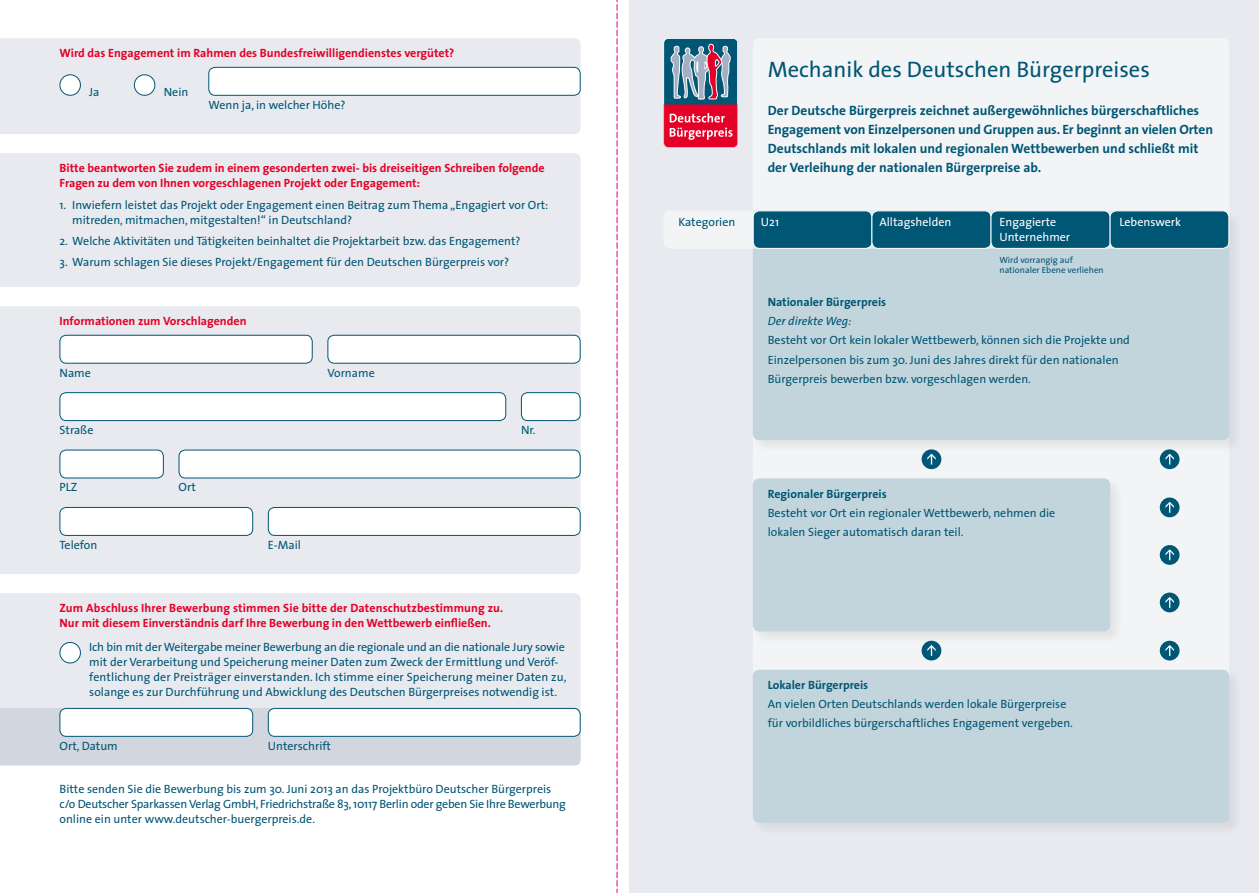
<style>
.page{position:relative;width:1259px;height:893px;background:#fff}
.page>*{position:absolute;margin:0;border:0;box-sizing:border-box;transform-origin:0 0}
.t1{font:22.5px "The Sans";color:#005675}
.t2{font:700 13.5px/19.2px "The Sans";color:#005675}
.t3{font:12px/15px "The Sans";color:#005675}
.t4{font:700 12px/15px "The Sans";color:#e40026}
.t5{font:700 12px "The Sans";color:#005675}
.t6{font:12px "The Sans";color:#fff}
.t7{font:italic 12px "The Sans";color:#005675}
.t8{font:9px/10.5px "The Sans";color:#005675}
</style>
<div class="page">
<svg style="left:617px;top:0;width:1px;height:893px"></svg>
<div style="left:629px;top:0;width:630px;height:893px;background:#e8eaef"></div>
<div style="left:753px;top:38px;width:476px;height:785px;background:#f3f4f6;border-radius:6px"></div>
<div style="left:751px;top:209px;width:492px;height:246px;background:#000;opacity:.35"></div>
<div style="left:753px;top:210px;width:476px;height:230px;background:#c3d5dc"></div>
<div style="left:751px;top:668px;width:492px;height:169px;background:#e1e4e9"></div>
<div style="left:753px;top:670px;width:476px;height:153px;background:#c3d5dc;border-radius:6px"></div>
<div style="left:751px;top:476px;width:373px;height:170px;background:#ebecee"></div>
<div style="left:753px;top:478px;width:357px;height:153px;background:#c3d5dc;border-radius:6px"></div>
<div style="left:663px;top:210px;width:538px;height:39px;background:#f3f4f6;border-radius:6px"></div>
<div style="left:753px;top:211px;width:119px;height:37px;background:#005675;border-radius:6px"></div>
<div style="left:753px;top:210px;width:119px;height:39px;border:1px solid #fff;border-radius:6px"></div>
<div style="left:872px;top:211px;width:119px;height:37px;background:#005675;border-radius:6px"></div>
<div style="left:871px;top:210px;width:120px;height:39px;border:1px solid #fff;border-radius:6px"></div>
<div style="left:991px;top:211px;width:119px;height:37px;background:#005675;border-radius:6px"></div>
<div style="left:990px;top:210px;width:120px;height:39px;border:1px solid #fff;border-radius:6px"></div>
<div style="left:1110px;top:211px;width:118px;height:37px;background:#005675;border-radius:6px"></div>
<div style="left:1109px;top:210px;width:120px;height:39px;border:1px solid #fff;border-radius:6px"></div>
<svg style="left:663px;top:39px;width:75px;height:109px;background:#925d78"></svg>
<div style="left:921px;top:641px;width:20px;height:19px;background:#005675;border-radius:50%"></div>
<svg style="left:927px;top:645px;width:8px;height:11px"></svg>
<div style="left:1159px;top:545px;width:20px;height:20px;background:#005675;border-radius:50%"></div>
<svg style="left:1165px;top:549px;width:9px;height:11px"></svg>
<div style="left:921px;top:449px;width:20px;height:20px;background:#005675;border-radius:50%"></div>
<svg style="left:927px;top:454px;width:8px;height:11px"></svg>
<div style="left:1159px;top:593px;width:20px;height:19px;background:#005675;border-radius:50%"></div>
<svg style="left:1165px;top:597px;width:9px;height:11px"></svg>
<div style="left:1159px;top:641px;width:20px;height:19px;background:#005675;border-radius:50%"></div>
<svg style="left:1165px;top:645px;width:9px;height:11px"></svg>
<div style="left:1159px;top:449px;width:20px;height:20px;background:#005675;border-radius:50%"></div>
<svg style="left:1165px;top:454px;width:9px;height:11px"></svg>
<div style="left:1159px;top:497px;width:20px;height:20px;background:#005675;border-radius:50%"></div>
<svg style="left:1165px;top:502px;width:9px;height:11px"></svg>
<div style="left:0;top:153px;width:580px;height:134px;background:#e8eaef"></div>
<div style="left:0;top:306px;width:580px;height:268px;background:#e8eaef"></div>
<div style="left:60px;top:335px;width:252px;height:28px;background:#fff;border-radius:6px"></div>
<div style="left:60px;top:335px;width:253px;height:29px;border:1px solid #005675;border-radius:6px"></div>
<div style="left:328px;top:335px;width:252px;height:28px;background:#fff;border-radius:6px"></div>
<div style="left:327px;top:335px;width:253px;height:29px;border:1px solid #005675;border-radius:6px"></div>
<div style="left:60px;top:393px;width:446px;height:28px;background:#fff;border-radius:6px"></div>
<div style="left:60px;top:392px;width:446px;height:29px;border:1px solid #005675;border-radius:6px"></div>
<div style="left:60px;top:450px;width:103px;height:28px;background:#fff;border-radius:6px"></div>
<div style="left:60px;top:450px;width:104px;height:28px;border:1px solid #005675;border-radius:6px"></div>
<div style="left:179px;top:450px;width:401px;height:28px;background:#fff;border-radius:6px"></div>
<div style="left:179px;top:450px;width:401px;height:28px;border:1px solid #005675;border-radius:6px"></div>
<div style="left:0;top:593px;width:580px;height:115px;background:#e8eaef"></div>
<div style="left:0;top:708px;width:581px;height:57px;background:#d1d6df"></div>
<div style="left:60px;top:642px;width:20px;height:21px;background:#fff;border-radius:50%"></div>
<div style="left:60px;top:642px;width:21px;height:21px;border:1px solid #005675;border-radius:50%"></div>
<div style="left:60px;top:708px;width:193px;height:28px;background:#fff;border-radius:6px"></div>
<div style="left:60px;top:708px;width:193px;height:29px;border:1px solid #005675;border-radius:6px"></div>
<div style="left:268px;top:708px;width:312px;height:28px;background:#fff;border-radius:6px"></div>
<div style="left:268px;top:708px;width:312px;height:29px;border:1px solid #005675;border-radius:6px"></div>
<div style="left:0;top:38px;width:580px;height:96px;background:#e8eaef"></div>
<div style="left:60px;top:75px;width:20px;height:20px;background:#fff;border-radius:50%"></div>
<div style="left:60px;top:74px;width:21px;height:22px;border:1px solid #005675;border-radius:50%"></div>
<div style="left:134px;top:75px;width:21px;height:20px;background:#fff;border-radius:50%"></div>
<div style="left:134px;top:74px;width:21px;height:22px;border:1px solid #005675;border-radius:50%"></div>
<div style="left:209px;top:67px;width:371px;height:28px;background:#fff;border-radius:6px"></div>
<div style="left:208px;top:67px;width:372px;height:29px;border:1px solid #005675;border-radius:6px"></div>
<div style="left:521px;top:393px;width:59px;height:28px;background:#fff;border-radius:6px"></div>
<div style="left:521px;top:392px;width:59px;height:29px;border:1px solid #005675;border-radius:6px"></div>
<div style="left:60px;top:507px;width:193px;height:28px;background:#fff;border-radius:6px"></div>
<div style="left:60px;top:507px;width:193px;height:29px;border:1px solid #005675;border-radius:6px"></div>
<div style="left:268px;top:507px;width:312px;height:28px;background:#fff;border-radius:6px"></div>
<div style="left:268px;top:507px;width:312px;height:29px;border:1px solid #005675;border-radius:6px"></div>
<p class="t4" style="left:60px;top:46px;width:396px">Wird das Engagement im Rahmen des Bundesfreiwilligendienstes vergütet?</p>
<p class="t3" style="left:208px;top:97px;width:139px">Wenn ja, in welcher Höhe?</p>
<p class="t3" style="left:89px;top:84px;width:12px">Ja</p>
<p class="t3" style="left:164px;top:84px;width:26px">Nein</p>
<p class="t4" style="left:60px;top:160px;width:487px">Bitte beantworten Sie zudem in einem gesonderten zwei- bis dreiseitigen Schreiben folgende<br>Fragen zu dem von Ihnen vorgeschlagenen Projekt oder Engagement:</p>
<p class="t3" style="left:72px;top:197px;width:477px;text-indent:-13px">1. Inwiefern leistet das Projekt oder Engagement einen Beitrag zum Thema „Engagiert vor Ort: mitreden, mitmachen, mitgestalten!“ in Deutschland?</p>
<p class="t3" style="left:60px;top:233px;width:462px">2. Welche Aktivitäten und Tätigkeiten beinhaltet die Projektarbeit bzw. das Engagement?</p>
<p class="t3" style="left:60px;top:254px;width:451px">3. Warum schlagen Sie dieses Projekt/Engagement für den Deutschen Bürgerpreis vor?</p>
<p class="t4" style="left:60px;top:313px;width:188px">Informationen zum Vorschlagenden</p>
<p class="t3" style="left:60px;top:365px;width:33px">Name</p>
<p class="t3" style="left:327px;top:365px;width:49px">Vorname</p>
<p class="t3" style="left:60px;top:422px;width:35px">Straße</p>
<p class="t3" style="left:60px;top:479px;width:19px">PLZ</p>
<p class="t3" style="left:179px;top:479px;width:19px">Ort</p>
<p class="t3" style="left:60px;top:537px;width:39px">Telefon</p>
<p class="t3" style="left:268px;top:537px;width:35px">E-Mail</p>
<p class="t3" style="left:521px;top:422px;width:16px">Nr.</p>
<p class="t4" style="left:60px;top:600px;width:445px">Zum Abschluss Ihrer Bewerbung stimmen Sie bitte der Datenschutzbestimmung zu.<br>Nur mit diesem Einverständnis darf Ihre Bewerbung in den Wettbewerb einfließen.</p>
<p class="t3" style="left:89px;top:639px;width:478px">Ich bin mit der Weitergabe meiner Bewerbung an die regionale und an die nationale Jury sowie mit der Verarbeitung und Speicherung meiner Daten zum Zweck der Ermittlung und Veröf&shy;fentlichung der Preisträger einverstanden. Ich stimme einer Speicherung meiner Daten zu, solange es zur Durchführung und Abwicklung des Deutschen Bürgerpreises notwendig ist.</p>
<p class="t3" style="left:60px;top:738px;width:60px">Ort, Datum</p>
<p class="t3" style="left:268px;top:738px;width:64px">Unterschrift</p>
<p class="t3" style="left:60px;top:781px;width:508px">Bitte senden Sie die Bewerbung bis zum 30. Juni 2013 an das Projektbüro Deutscher Bürgerpreis c/o Deutscher Sparkassen Verlag GmbH, Friedrichstraße 83, 10117 Berlin oder geben Sie Ihre Bewerbung online ein unter www.deutscher-buergerpreis.de.</p>
<h1 class="t1" style="left:767px;top:50px;width:384px">Mechanik des Deutschen Bürgerpreises</h1>
<p class="t2" style="left:767px;top:100px;width:447px">Der Deutsche Bürgerpreis zeichnet außergewöhnliches bürgerschaftliches Engagement von Einzelpersonen und Gruppen aus. Er beginnt an vielen Orten Deutschlands mit lokalen und regionalen Wettbewerben und schließt mit der Verleihung der nationalen Bürgerpreise ab.</p>
<p class="t3" style="left:678px;top:214px;width:58px">Kategorien</p>
<p class="t6" style="left:761px;top:212px;width:20px">U21</p>
<p class="t6" style="left:879px;top:212px;width:73px">Alltagshelden</p>
<p class="t6" style="left:999px;top:212px;width:58px">Engagierte</p>
<p class="t6" style="left:1119px;top:212px;width:63px">Lebenswerk</p>
<p class="t6" style="left:999px;top:227px;width:72px">Unternehmer</p>
<p class="t8" style="left:999px;top:254px;width:106px">Wird vorrangig auf nationaler Ebene verliehen</p>
<p class="t5" style="left:767px;top:292px;width:120px">Nationaler Bürgerpreis</p>
<p class="t7" style="left:767px;top:311px;width:85px">Der direkte Weg:</p>
<p class="t3" style="left:767px;top:330px;width:364px;line-height:19.2px">Besteht vor Ort kein lokaler Wettbewerb, können sich die Projekte und<br>Einzelpersonen bis zum 30. Juni des Jahres direkt für den nationalen<br>Bürgerpreis bewerben bzw. vorgeschlagen werden.</p>
<p class="t5" style="left:767px;top:483px;width:120px">Regionaler Bürgerpreis</p>
<p class="t3" style="left:767px;top:503px;width:289px;line-height:19.2px">Besteht vor Ort ein regionaler Wettbewerb, nehmen die lokalen Sieger automatisch daran teil.</p>
<p class="t5" style="left:767px;top:675px;width:102px">Lokaler Bürgerpreis</p>
<p class="t3" style="left:767px;top:694px;width:307px;line-height:19.2px">An vielen Orten Deutschlands werden lokale Bürgerpreise für vorbildliches bürgerschaftliches Engagement vergeben.</p>
</div>
